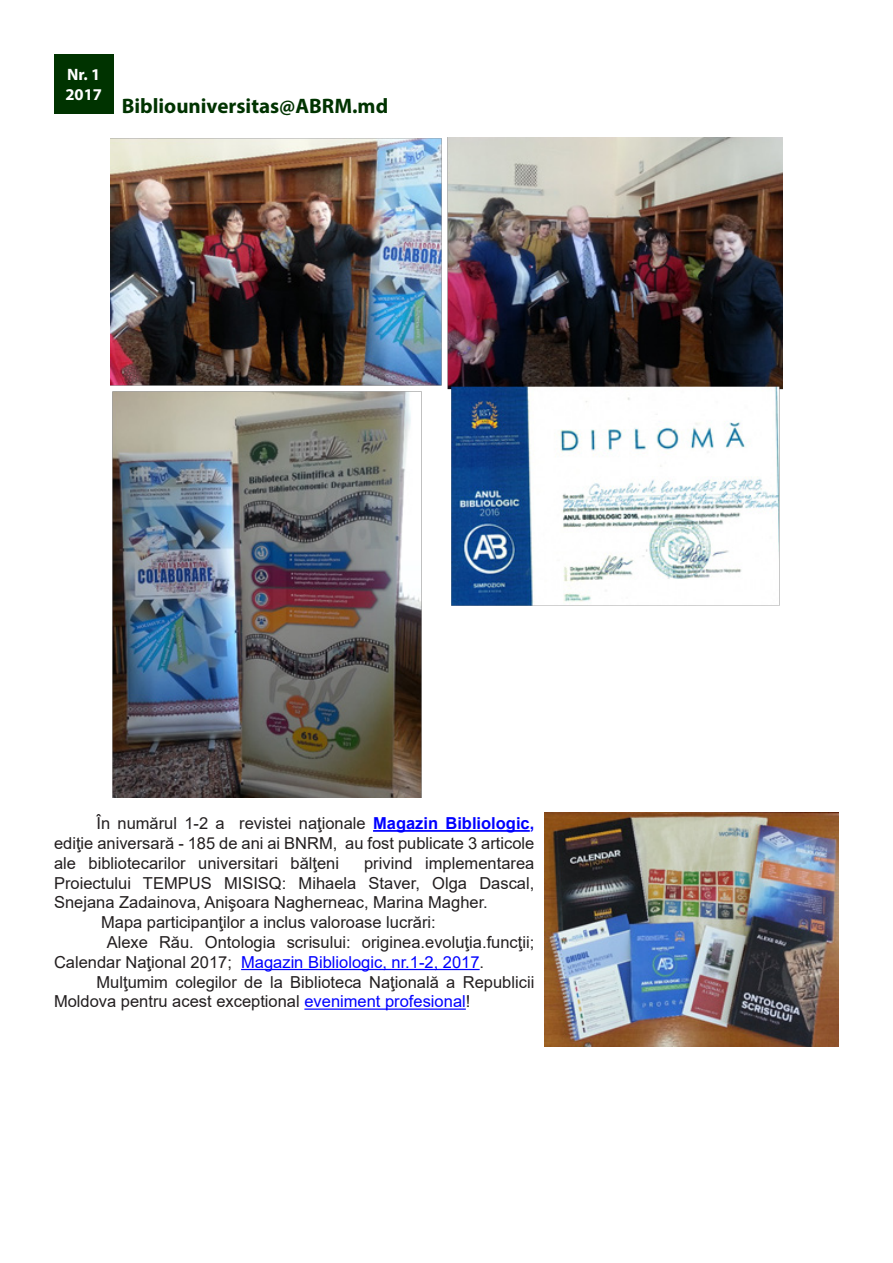
<style>
.page{position:relative;width:893px;height:1263px;background:#fff}
.page>*{position:absolute;margin:0;border:0;box-sizing:border-box;transform-origin:0 0}
.t1{font:700 21px "Myriad Pro";color:#030}
.t2{font:16.5px/19.8px "Arial";color:#231f20;text-align:justify}
.t3{font:700 16.5px "Myriad Pro";color:#fff}
.s1{font-weight:700;color:#00f}
.s2{color:#00f}
</style>
<div class="page">
<div style="left:54px;top:54px;width:59px;height:59px;background:#030"></div>
<hr style="left:373px;top:830px;width:157px;height:2px;background:#00f">
<hr style="left:241px;top:969px;width:239px;height:1px;background:#00f">
<hr style="left:304px;top:1008px;width:162px;height:2px;background:#00f">
<img style="left:111px;top:137px;width:671px;height:660px">
<img style="left:545px;top:812px;width:294px;height:234px">
<p class="t3" style="left:67px;top:64px;width:35px">Nr. 1</p>
<p class="t3" style="left:65px;top:83px;width:38px">2017</p>
<p class="t1" style="left:122px;top:93px;width:268px">Bibliouniversitas@ABRM.md</p>
<p class="t2" style="left:54px;top:813px;width:482px;text-indent:43px">În numărul 1-2 a revistei naţionale <span class="s1">Magazin Bibliologic, </span>ediţie aniversară - 185 de ani ai BNRM, au fost publicate 3 articole ale bibliotecarilor universitari bălţeni</p>
<p class="t2" style="left:54px;top:853px;width:482px;text-indent:310px">privind implementarea Proiectului TEMPUS MISISQ: Mihaela Staver, Olga Dascal, Snejana Zadainova, Anişoara Nagherneac, Marina Magher.</p>
<p class="t2" style="left:101px;top:912px;width:336px">Mapa participanţilor a inclus valoroase lucrări:</p>
<p class="t2" style="left:54px;top:932px;width:482px;text-indent:53px">Alexe Rău. Ontologia scrisului: originea.evoluţia.funcţii;<br>Calendar Naţional 2017; <span class="s2">Magazin Bibliologic, nr.1-2, 2017</span>.</p>
<p class="t2" style="left:54px;top:972px;width:482px;text-indent:43px">Mulţumim colegilor de la Biblioteca Naţională a Republicii<br>Moldova pentru acest exceptional <span class="s2">eveniment profesional</span>!</p>
</div>
